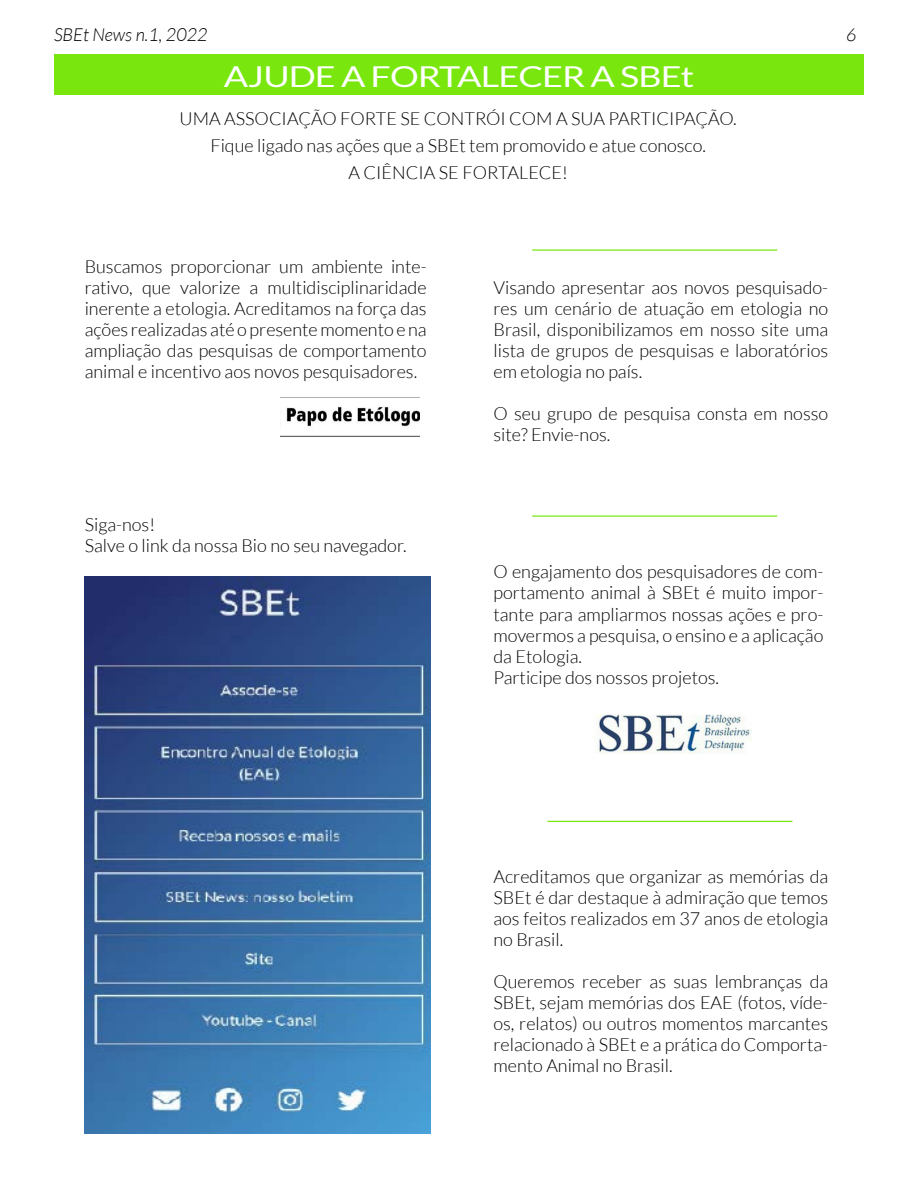
<style>
.page{position:relative;width:918px;height:1188px;background:#fff}
.page>*{position:absolute;margin:0;border:0;box-sizing:border-box;transform-origin:0 0}
.t1{font:28.8px "Lato";letter-spacing:-.025em;color:#fff;scale:1.25 1}
.t2{font:300 18px/21px "Lato";color:#000;text-align:justify}
.t3{font:italic 300 18px "Lato";color:#000}
</style>
<div class="page">
<div style="left:54px;top:54px;width:810px;height:40px;background:#79e70e"></div>
<hr style="left:532px;top:515px;width:245px;height:2px;background:#79e70e">
<hr style="left:547px;top:821px;width:245px;height:1px;background:#79e70e">
<hr style="left:532px;top:249px;width:245px;height:2px;background:#79e70e">
<img style="left:596px;top:714px;width:156px;height:39px">
<img style="left:280px;top:397px;width:140px;height:40px">
<img style="left:85px;top:576px;width:345px;height:558px">
<p class="t3" style="left:54px;top:25px;width:155px">SBEt News n.1, 2022</p>
<p class="t3" style="left:846px;top:25px;width:12px">6</p>
<h1 class="t1" style="left:224px;top:61px;width:378px">AJUDE A FORTALECER A SBEt</h1>
<p class="t2" style="left:180px;top:106px;width:559px;line-height:27px;text-align:center">UMA ASSOCIAÇÃO FORTE SE CONTRÓI COM A SUA PARTICIPAÇÃO.<br>Fique ligado nas ações que a SBEt tem promovido e atue conosco.<br>A CIÊNCIA SE FORTALECE!</p>
<p class="t2" style="left:85px;top:256px;width:343px">Buscamos proporcionar um ambiente inte&shy;rativo, que valorize a multidisciplinaridade inerente a etologia. Acreditamos na força das ações realizadas até o presente momento e na ampliação das pesquisas de comportamento animal e incentivo aos novos pesquisadores.</p>
<p class="t2" style="left:85px;top:514px;width:323px">Siga-nos!<br>Salve o link da nossa Bio no seu navegador.</p>
<p class="t2" style="left:494px;top:277px;width:336px">Visando apresentar aos novos pesquisado&shy;res um cenário de atuação em etologia no Brasil, disponibilizamos em nosso site uma lista de grupos de pesquisas e laboratórios em etologia no país.</p>
<p class="t2" style="left:494px;top:403px;width:336px">O seu grupo de pesquisa consta em nosso site? Envie-nos.</p>
<p class="t2" style="left:494px;top:562px;width:331px;text-align:left">O engajamento dos pesquisadores de com&shy;portamento animal à SBEt é muito impor&shy;tante para ampliarmos nossas ações e pro&shy;movermos a pesquisa, o ensino e a aplicação da Etologia.<br>Participe dos nossos projetos.</p>
<p class="t2" style="left:494px;top:866px;width:336px">Acreditamos que organizar as memórias da SBEt é dar destaque à admiração que temos aos feitos realizados em 37 anos de etologia no Brasil.</p>
<p class="t2" style="left:494px;top:971px;width:336px">Queremos receber as suas lembranças da SBEt, sejam memórias dos EAE (fotos, víde&shy;os, relatos) ou outros momentos marcantes relacionado à SBEt e a prática do Comporta&shy;mento Animal no Brasil.</p>
</div>
